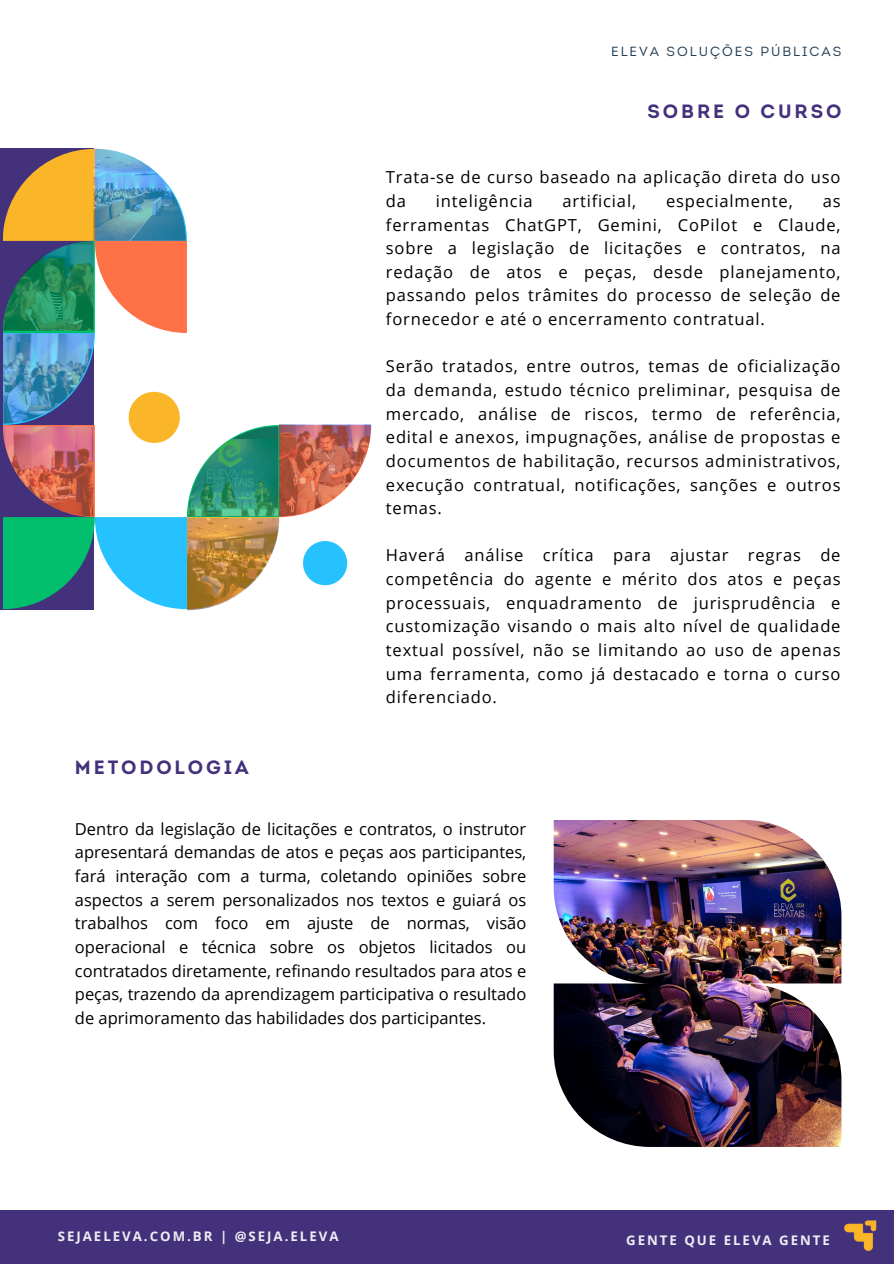
<style>
.page{position:relative;width:894px;height:1264px;background:#fff}
.page>*{position:absolute;margin:0;border:0;box-sizing:border-box;transform-origin:0 0}
.t1{font:700 19.2px "Intro";letter-spacing:.15em;color:#43317b}
.t2{font:16.5px/23.7px "Open Sans";letter-spacing:.05em;color:#000;text-align:justify}
.t3{font:700 13.2px "Open Sans";letter-spacing:.15em;color:#edeef3}
.t4{font:13.2px "Intro";letter-spacing:.15em;color:#223e55}
</style>
<div class="page">
<div style="left:0;top:1210px;width:893px;height:53px;background:#43317b"></div>
<div style="left:0;top:149px;width:93px;height:461px;background:#43317b"></div>
<svg style="left:3px;top:149px;width:345px;height:460px"></svg>
<img style="left:93px;top:148px;width:93px;height:93px">
<img style="left:279px;top:424px;width:92px;height:92px">
<img style="left:3px;top:333px;width:90px;height:90px">
<img style="left:3px;top:426px;width:90px;height:90px">
<img style="left:3px;top:241px;width:90px;height:90px">
<img style="left:187px;top:518px;width:92px;height:92px">
<img style="left:188px;top:426px;width:90px;height:90px">
<img style="left:844px;top:1220px;width:33px;height:31px">
<img style="left:553px;top:820px;width:288px;height:326px">
<p class="t4" style="left:611px;top:46px;width:232px">ELEVA SOLUÇÕES PÚBLICAS</p>
<p class="t1" style="left:647px;top:103px;width:195px">SOBRE O CURSO</p>
<h1 class="t1" style="left:75px;top:759px;width:175px">METODOLOGIA</h1>
<p class="t2" style="left:386px;top:165px;width:456px">Trata-se de curso baseado na aplicação direta do uso da</p>
<p class="t2" style="left:436px;top:189px;width:98px">inteligência</p>
<p class="t2" style="left:562px;top:189px;width:75px">artificial,</p>
<p class="t2" style="left:665px;top:189px;width:128px">especialmente,</p>
<p class="t2" style="left:386px;top:189px;width:456px;text-indent:436px">as ferramentas ChatGPT, Gemini, CoPilot e Claude, sobre a legislação de licitações e contratos, na redação de atos e peças, desde planejamento, passando pelos trâmites do processo de seleção de fornecedor e até o encerramento contratual.</p>
<p class="t2" style="left:386px;top:354px;width:456px">Serão tratados, entre outros, temas de oficialização da demanda, estudo técnico preliminar, pesquisa de mercado, análise de riscos, termo de referência, edital e anexos, impugnações, análise de propostas e documentos de habilitação, recursos administrativos, execução contratual, notificações, sanções e outros temas.</p>
<p class="t2" style="left:386px;top:543px;width:456px">Haverá análise crítica para ajustar regras de competência do agente e mérito dos atos e peças processuais, enquadramento de jurisprudência e customização visando o mais alto nível de qualidade textual possível, não se limitando ao uso de apenas uma ferramenta, como já destacado e torna o curso diferenciado.</p>
<h2 class="t2" style="left:75px;top:816px;width:453px">Dentro da legislação de licitações e contratos, o instrutor apresentará demandas de atos e peças aos participantes, fará interação com a turma, coletando opiniões sobre aspectos a serem personalizados nos textos e guiará os trabalhos com foco em ajuste de normas, visão operacional e técnica sobre os objetos licitados ou contratados diretamente, refinando resultados para atos e peças, trazendo da aprendizagem participativa o resultado de aprimoramento das habilidades dos participantes.</h2>
<p class="t3" style="left:58px;top:1227px;width:282px">SEJAELEVA.COM.BR | @SEJA.ELEVA</p>
<h1 class="t3" style="left:626px;top:1230px;width:205px">GENTE QUE ELEVA GENTE</h1>
</div>
